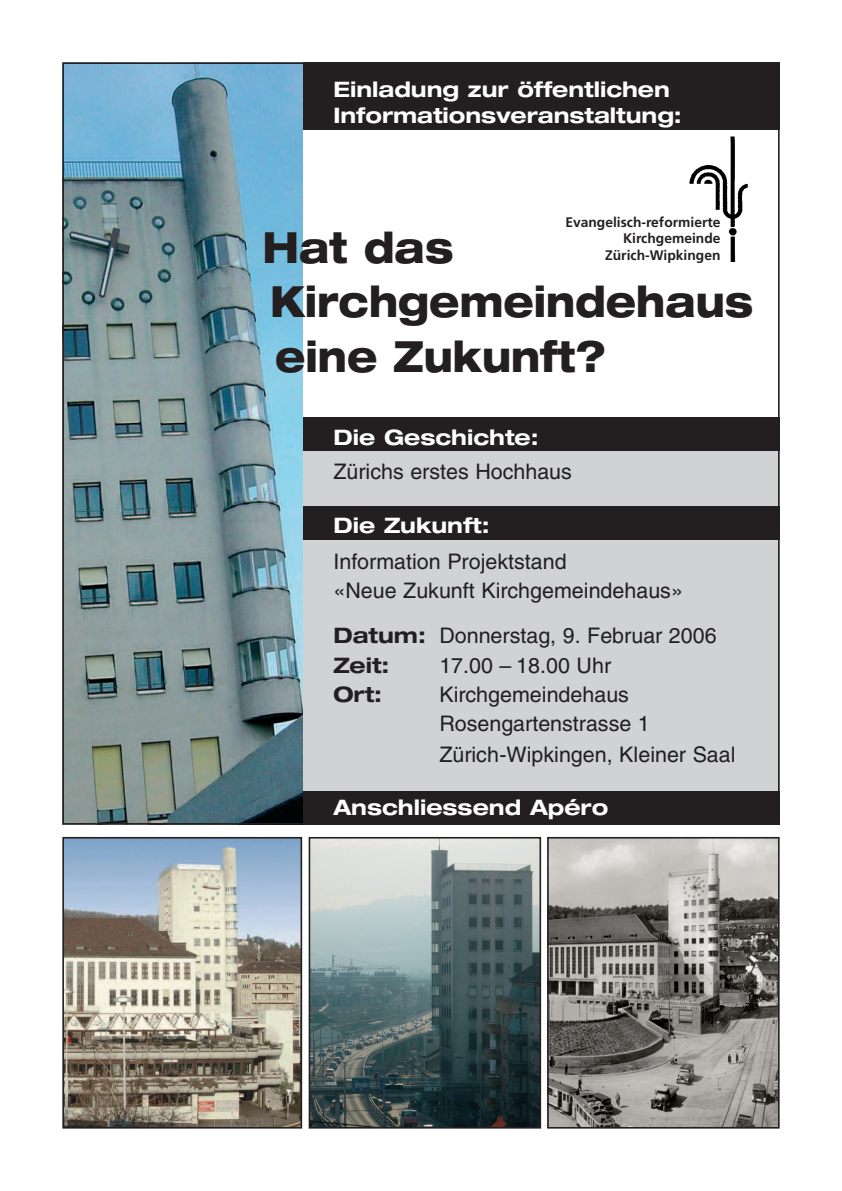
<style>
.page{position:relative;width:842px;height:1191px;background:#fff}
.page>*{position:absolute;margin:0;border:0;box-sizing:border-box;transform-origin:0 0}
.t1{font:800 expanded 43px/54.6px "Helvetica Neue";color:#231f20;scale:.87 1}
.t2{font:21.4px/30.2px "Helvetica";color:#231f20}
.t3{font:700 expanded 21.4px/26px "Helvetica Neue";color:#fff}
.t4{font:700 expanded 21.4px "Helvetica Neue";color:#231f20}
.t5{font:700 13.8px/16.6px "Frutiger";color:#231f20;text-align:right}
.s1{font-family:"Helvetica Neue";font-weight:700;font-stretch:expanded}
</style>
<div class="page">
<div style="left:297px;top:438px;width:483px;height:355px;background:#d1d2d4"></div>
<div style="left:303px;top:506px;width:477px;height:33px;background:#231f20"></div>
<div style="left:302px;top:791px;width:477px;height:33px;background:#231f20"></div>
<div style="left:302px;top:417px;width:478px;height:33px;background:#231f20"></div>
<div style="left:303px;top:62px;width:477px;height:68px;background:#231f20"></div>
<img style="left:689px;top:136px;width:59px;height:126px">
<img style="left:65px;top:65px;width:237px;height:756px">
<div style="left:533px;top:216px;width:189px;height:64px;background:#fff"></div>
<img style="left:65px;top:840px;width:234px;height:285px">
<div style="left:62px;top:837px;width:240px;height:291px;border:2px solid #231f20"></div>
<img style="left:312px;top:840px;width:226px;height:285px">
<div style="left:309px;top:837px;width:232px;height:291px;border:2px solid #231f20"></div>
<img style="left:550px;top:840px;width:227px;height:285px">
<div style="left:547px;top:837px;width:233px;height:291px;border:2px solid #231f20"></div>
<p class="t3" style="left:333px;top:78px;width:350px">Einladung zur öffentlichen<br>Informationsveranstaltung:</p>
<p class="t5" style="left:565px;top:215px;width:157px">Evangelisch-reformierte<br>Kirchgemeinde<br>Zürich-Wipkingen</p>
<h1 class="t1" style="left:262px;top:224px;width:566px">Hat das<br>Kirchgemeindehaus eine Zukunft?</h1>
<p class="t3" style="left:333px;top:426px;width:207px">Die Geschichte:</p>
<p class="t2" style="left:333px;top:458px;width:240px">Zürichs erstes Hochhaus</p>
<p class="t3" style="left:333px;top:514px;width:158px">Die Zukunft:</p>
<p class="t2" style="left:333px;top:549px;width:351px;line-height:29.4px">Information Projektstand<br>«Neue Zukunft Kirchgemeindehaus»</p>
<p class="t2" style="left:333px;top:622px;width:385px"><span class="s1">Datum:</span> Donnerstag, 9. Februar 2006</p>
<p class="t4" style="left:333px;top:657px;width:58px">Zeit:</p>
<p class="t2" style="left:439px;top:652px;width:173px">17.00 – 18.00 Uhr</p>
<p class="t4" style="left:333px;top:686px;width:50px">Ort:</p>
<p class="t2" style="left:439px;top:681px;width:298px">Kirchgemeindehaus<br>Rosengartenstrasse 1<br>Zürich-Wipkingen, Kleiner Saal</p>
<p class="t3" style="left:333px;top:796px;width:276px">Anschliessend Apéro</p>
</div>
